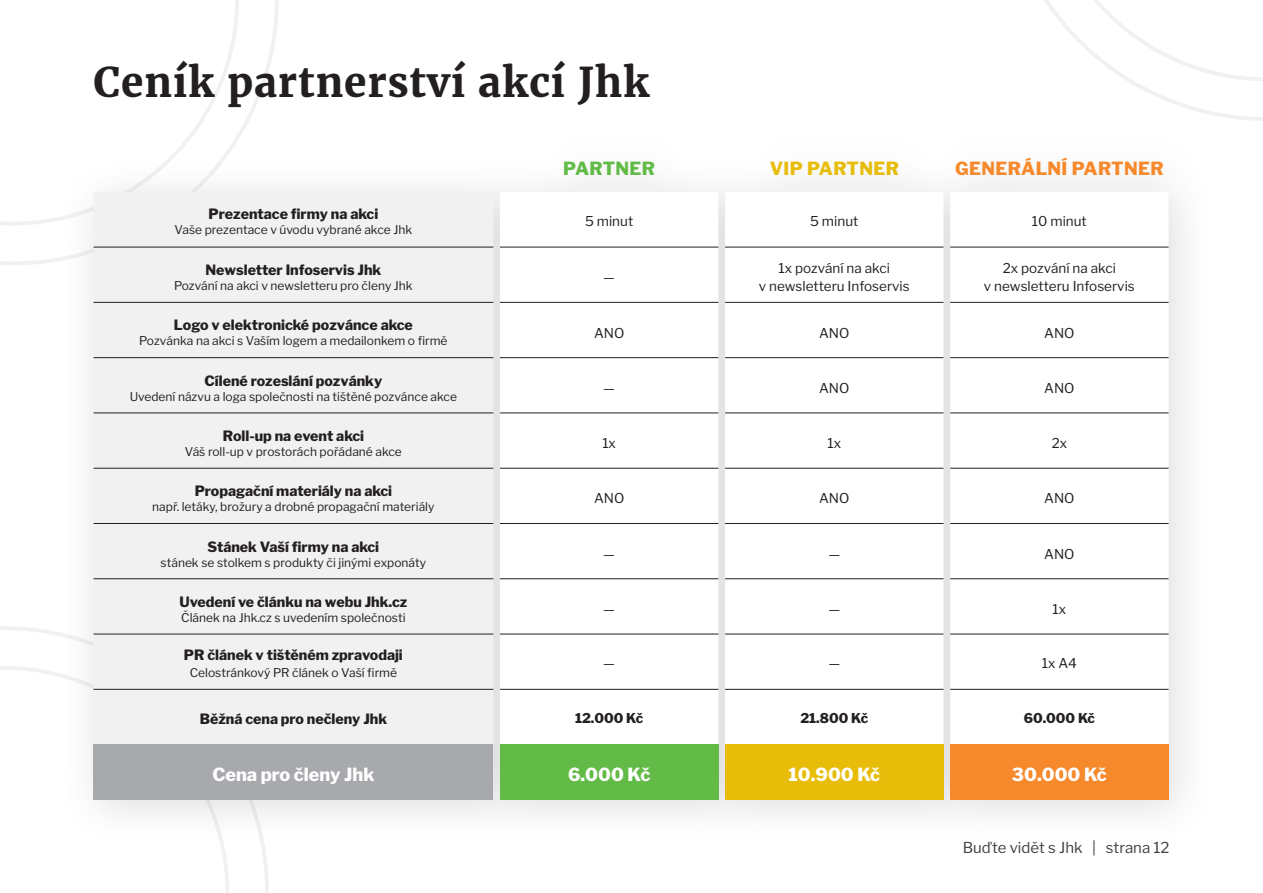
<style>
.page{position:relative;width:1263px;height:893px;background:#fff}
.page>*{position:absolute;margin:0;border:0;box-sizing:border-box;transform-origin:0 0}
.hlavicka_seda{font:700 40.5px "Merriweather";letter-spacing:.02em;color:#231f20}
.tabulka_bezny_text{font:800 18px "Libre Franklin";color:#fff}
.hlavicka{font:800 18px "Libre Franklin";letter-spacing:.02em;color:#f6892b}
.popisky{font:800 18px "Libre Franklin";color:#fff}
.hlavicka-2{font:800 18px "Libre Franklin";letter-spacing:.02em;color:#e7bd0a}
.hlavicka-3{font:800 18px "Libre Franklin";letter-spacing:.02em;color:#62bb46}
.t1{font:15px "Libre Franklin";color:#414042}
.popisky-2{font:800 14.1px "Libre Franklin";color:#231f20}
.tabulka_bezny_text-2{font:13.5px/18px "Libre Franklin";color:#231f20;text-align:center}
.tabulka_bezny_text-3{font:800 13.5px "Libre Franklin";color:#231f20}
.tabulka_popisky_sluz{font:12px "Libre Franklin";color:#231f20}
.popisky-3{font:12px "Libre Franklin";color:#231f20}
</style>
<div class="page">
<svg style="left:0;top:0;width:278px;height:265px"></svg>
<svg style="left:0;top:626px;width:269px;height:267px"></svg>
<svg style="left:1044px;top:0;width:219px;height:121px"></svg>
<div style="left:60px;top:129px;width:1155px;height:717px;background:#646371;opacity:.21"></div>
<div style="left:94px;top:192px;width:399px;height:553px;background:#f1f1f2"></div>
<svg style="left:500px;top:192px;width:668px;height:553px"></svg>
<div style="left:94px;top:745px;width:399px;height:55px;background:#a7a9ac"></div>
<div style="left:500px;top:745px;width:218px;height:55px;background:#62bb46"></div>
<div style="left:725px;top:745px;width:218px;height:55px;background:#e7bd0a"></div>
<div style="left:950px;top:745px;width:218px;height:55px;background:#f6892b"></div>
<hr style="left:94px;top:247px;width:399px;height:1px;background:#231f20">
<hr style="left:94px;top:302px;width:399px;height:1px;background:#231f20">
<hr style="left:94px;top:357px;width:399px;height:1px;background:#231f20">
<hr style="left:94px;top:413px;width:399px;height:1px;background:#231f20">
<hr style="left:94px;top:468px;width:399px;height:1px;background:#231f20">
<hr style="left:94px;top:523px;width:399px;height:1px;background:#231f20">
<hr style="left:94px;top:578px;width:399px;height:1px;background:#231f20">
<hr style="left:94px;top:634px;width:399px;height:1px;background:#231f20">
<hr style="left:94px;top:689px;width:399px;height:1px;background:#231f20">
<hr style="left:500px;top:247px;width:218px;height:1px;background:#231f20">
<hr style="left:725px;top:247px;width:218px;height:1px;background:#231f20">
<hr style="left:950px;top:247px;width:218px;height:1px;background:#231f20">
<hr style="left:500px;top:302px;width:218px;height:1px;background:#231f20">
<hr style="left:725px;top:302px;width:218px;height:1px;background:#231f20">
<hr style="left:950px;top:302px;width:218px;height:1px;background:#231f20">
<hr style="left:500px;top:357px;width:218px;height:1px;background:#231f20">
<hr style="left:725px;top:357px;width:218px;height:1px;background:#231f20">
<hr style="left:950px;top:357px;width:218px;height:1px;background:#231f20">
<hr style="left:500px;top:413px;width:218px;height:1px;background:#231f20">
<hr style="left:725px;top:413px;width:218px;height:1px;background:#231f20">
<hr style="left:950px;top:413px;width:218px;height:1px;background:#231f20">
<hr style="left:500px;top:468px;width:218px;height:1px;background:#231f20">
<hr style="left:725px;top:468px;width:218px;height:1px;background:#231f20">
<hr style="left:950px;top:468px;width:218px;height:1px;background:#231f20">
<hr style="left:500px;top:523px;width:218px;height:1px;background:#231f20">
<hr style="left:725px;top:523px;width:218px;height:1px;background:#231f20">
<hr style="left:950px;top:523px;width:218px;height:1px;background:#231f20">
<hr style="left:500px;top:578px;width:218px;height:1px;background:#231f20">
<hr style="left:725px;top:578px;width:218px;height:1px;background:#231f20">
<hr style="left:950px;top:578px;width:218px;height:1px;background:#231f20">
<hr style="left:500px;top:634px;width:218px;height:1px;background:#231f20">
<hr style="left:725px;top:634px;width:218px;height:1px;background:#231f20">
<hr style="left:950px;top:634px;width:218px;height:1px;background:#231f20">
<hr style="left:500px;top:689px;width:218px;height:1px;background:#231f20">
<hr style="left:725px;top:689px;width:218px;height:1px;background:#231f20">
<hr style="left:950px;top:689px;width:218px;height:1px;background:#231f20">
<p class="hlavicka_seda" style="left:94px;top:56px;width:557px">Ceník partnerství akcí Jhk</p>
<p class="popisky-2" style="left:209px;top:205px;width:171px">Prezentace firmy na akci</p>
<p class="tabulka_popisky_sluz" style="left:175px;top:222px;width:239px">Vaše prezentace v úvodu vybrané akce Jhk</p>
<p class="popisky-2" style="left:206px;top:262px;width:177px">Newsletter Infoservis Jhk</p>
<p class="tabulka_popisky_sluz" style="left:174px;top:279px;width:240px">Pozvání na akci v newsletteru pro členy Jhk</p>
<p class="popisky-2" style="left:174px;top:317px;width:241px">Logo v elektronické pozvánce akce</p>
<p class="tabulka_popisky_sluz" style="left:139px;top:334px;width:310px">Pozvánka na akci s Vaším logem a medailonkem o firmě</p>
<p class="popisky-2" style="left:205px;top:372px;width:179px">Cílené rozeslání pozvánky</p>
<p class="tabulka_popisky_sluz" style="left:130px;top:389px;width:329px">Uvedení názvu a loga společnosti na tištěné pozvánce akce</p>
<p class="popisky-2" style="left:223px;top:427px;width:143px">Roll-up na event akci</p>
<p class="tabulka_popisky_sluz" style="left:185px;top:444px;width:219px">Váš roll-up v prostorách pořádané akce</p>
<p class="popisky-2" style="left:195px;top:483px;width:199px">Propagační materiály na akci</p>
<p class="tabulka_popisky_sluz" style="left:152px;top:500px;width:284px">např. letáky, brožury a drobné propagační materiály</p>
<p class="popisky-2" style="left:208px;top:538px;width:173px">Stánek Vaší firmy na akci</p>
<p class="tabulka_popisky_sluz" style="left:161px;top:555px;width:267px">stánek se stolkem s produkty či jinými exponáty</p>
<p class="hlavicka-3" style="left:563px;top:158px;width:93px">PARTNER</p>
<p class="hlavicka-2" style="left:770px;top:158px;width:131px">VIP PARTNER</p>
<p class="hlavicka" style="left:955px;top:158px;width:210px">GENERÁLNÍ PARTNER</p>
<p class="tabulka_bezny_text-2" style="left:585px;top:212px;width:50px">5 minut</p>
<p class="tabulka_bezny_text-2" style="left:810px;top:212px;width:50px">5 minut</p>
<p class="tabulka_bezny_text-2" style="left:1032px;top:212px;width:56px">10 minut</p>
<p class="tabulka_bezny_text-2" style="left:603px;top:268px;width:13px">—</p>
<p class="tabulka_bezny_text-2" style="left:759px;top:259px;width:152px">1x pozvání na akci<br>v newsletteru Infoservis</p>
<p class="tabulka_bezny_text-2" style="left:984px;top:259px;width:152px">2x pozvání na akci<br>v newsletteru Infoservis</p>
<p class="tabulka_bezny_text-2" style="left:594px;top:324px;width:32px">ANO</p>
<p class="tabulka_bezny_text-2" style="left:819px;top:324px;width:32px">ANO</p>
<p class="tabulka_bezny_text-2" style="left:1044px;top:324px;width:32px">ANO</p>
<p class="tabulka_bezny_text-2" style="left:603px;top:379px;width:13px">—</p>
<p class="tabulka_bezny_text-2" style="left:819px;top:379px;width:32px">ANO</p>
<p class="tabulka_bezny_text-2" style="left:1044px;top:379px;width:32px">ANO</p>
<p class="tabulka_bezny_text-2" style="left:602px;top:434px;width:15px">1x</p>
<p class="tabulka_bezny_text-2" style="left:827px;top:434px;width:15px">1x</p>
<p class="tabulka_bezny_text-2" style="left:1052px;top:434px;width:17px">2x</p>
<p class="tabulka_bezny_text-2" style="left:594px;top:490px;width:32px">ANO</p>
<p class="tabulka_bezny_text-2" style="left:819px;top:490px;width:32px">ANO</p>
<p class="tabulka_bezny_text-2" style="left:1044px;top:490px;width:32px">ANO</p>
<p class="tabulka_bezny_text-2" style="left:603px;top:545px;width:13px">—</p>
<p class="tabulka_bezny_text-2" style="left:828px;top:545px;width:13px">—</p>
<p class="tabulka_bezny_text-2" style="left:1044px;top:545px;width:32px">ANO</p>
<p class="popisky-2" style="left:179px;top:593px;width:229px">Uvedení ve článku na webu Jhk.cz</p>
<p class="tabulka_popisky_sluz" style="left:181px;top:610px;width:226px">Článek na Jhk.cz s uvedením společnosti</p>
<p class="tabulka_bezny_text-2" style="left:603px;top:600px;width:13px">—</p>
<p class="tabulka_bezny_text-2" style="left:828px;top:600px;width:13px">—</p>
<p class="tabulka_bezny_text-2" style="left:1052px;top:600px;width:15px">1x</p>
<p class="popisky-2" style="left:184px;top:647px;width:220px">PR článek v tištěném zpravodaji</p>
<p class="popisky-3" style="left:190px;top:665px;width:209px">Celostránkový PR článek o Vaší firmě</p>
<p class="tabulka_bezny_text-2" style="left:603px;top:654px;width:13px">—</p>
<p class="tabulka_bezny_text-2" style="left:828px;top:654px;width:13px">—</p>
<p class="tabulka_bezny_text-2" style="left:1042px;top:654px;width:37px">1x A4</p>
<p class="popisky-2" style="left:200px;top:710px;width:189px">Běžná cena pro nečleny Jhk</p>
<p class="tabulka_bezny_text-3" style="left:575px;top:710px;width:70px">12.000 Kč</p>
<p class="tabulka_bezny_text-3" style="left:800px;top:710px;width:69px">21.800 Kč</p>
<p class="tabulka_bezny_text-3" style="left:1024px;top:710px;width:73px">60.000 Kč</p>
<p class="popisky" style="left:212px;top:764px;width:164px">Cena pro členy Jhk</p>
<p class="tabulka_bezny_text" style="left:568px;top:764px;width:84px">6.000 Kč</p>
<p class="tabulka_bezny_text" style="left:788px;top:764px;width:93px">10.900 Kč</p>
<p class="tabulka_bezny_text" style="left:1012px;top:764px;width:96px">30.000 Kč</p>
<p class="t1" style="left:963px;top:838px;width:208px">Buďte vidět s Jhk | strana 12</p>
</div>
